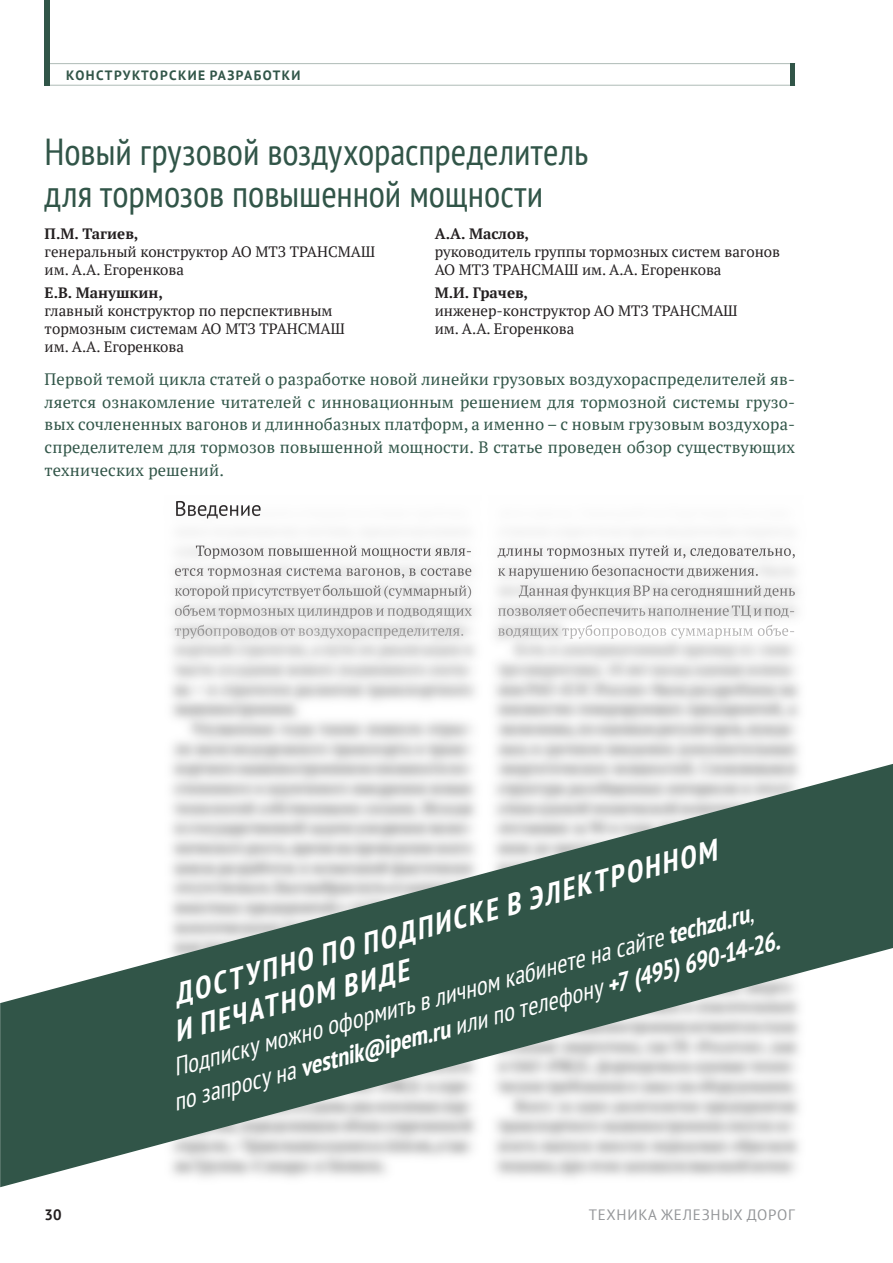
<style>
.page{position:relative;width:893px;height:1263px;background:#fff}
.page>*{position:absolute;margin:0;border:0;box-sizing:border-box;transform-origin:0 0}
._01_заголовок{font:condensed 37.5px/42px "PT Sans";color:#315548}
._01_заголовок-2{font:italic 700 condensed 30px/36px "PT Sans";color:#fff}
._01_заголовок-3{font:italic condensed 25.5px/33px "PT Sans";color:#fff;text-align:center}
.article_lead{font:16.5px/22.6px "PT Serif";letter-spacing:.01em;color:#315548;text-align:justify}
.author_names{font:15px/18px "PT Serif";color:#231f20}
.t1{font:15px "PT Sans";letter-spacing:.05em;color:#939598}
.t2{font:700 15px "PT Sans";color:#231f20}
.t3{font:700 13.5px "PT Sans";letter-spacing:.105em;color:#315548}
.s1{font-weight:700}
</style>
<div class="page">
<hr style="left:50px;top:85px;width:745px;height:1px;background:#aebbb6">
<hr style="left:50px;top:63px;width:745px;height:1px;background:#aebbb6">
<div style="left:45px;top:0;width:5px;height:86px;background:#315548"></div>
<div style="left:790px;top:63px;width:5px;height:23px;background:#315548"></div>
<img style="left:0;top:501px;width:800px;height:687px">
<svg style="left:0;top:764px;width:893px;height:423px"></svg>
<p class="t3" style="left:66px;top:66px;width:236px">КОНСТРУКТОРСКИЕ РАЗРАБОТКИ</p>
<p class="_01_заголовок" style="left:45px;top:130px;width:545px">Новый грузовой воздухораспределитель для тормозов повышенной мощности</p>
<p class="author_names" style="left:45px;top:225px;width:332px"><span class="s1">П.М. Тагиев,<br></span>генеральный конструктор АО МТЗ ТРАНСМАШ им. А.А. Егоренкова</p>
<p class="author_names" style="left:45px;top:283px;width:302px"><span class="s1">Е.В. Манушкин,<br></span>главный конструктор по перспективным тормозным системам АО МТЗ ТРАНСМАШ им. А.А. Егоренкова</p>
<p class="author_names" style="left:435px;top:225px;width:347px"><span class="s1">А.А. Маслов,<br></span>руководитель группы тормозных систем вагонов<br>АО МТЗ ТРАНСМАШ им. А.А. Егоренкова</p>
<p class="author_names" style="left:435px;top:283px;width:304px"><span class="s1">М.И. Грачев,<br></span>инженер-конструктор АО МТЗ ТРАНСМАШ им. А.А. Егоренкова</p>
<p class="article_lead" style="left:45px;top:367px;width:752px">Первой темой цикла статей о разработке новой линейки грузовых воздухораспределителей яв&shy;ляется ознакомление читателей с инновационным решением для тормозной системы грузо&shy;вых сочлененных вагонов и длиннобазных платформ, а именно – с новым грузовым воздухора&shy;спределителем для тормозов повышенной мощности. В статье проведен обзор существующих технических решений.</p>
<p class="_01_заголовок-2" style="left:160px;top:979px;width:572px;text-indent:10px;rotate:-15deg">ДОСТУПНО ПО ПОДПИСКЕ В ЭЛЕКТРОННОМ<br>И ПЕЧАТНОМ ВИДЕ</p>
<p class="_01_заголовок-3" style="left:160px;top:1053px;width:628px;rotate:-15deg">Подписку можно оформить в личном кабинете на сайте <span class="s1">techzd.ru</span>, по запросу на <span class="s1">vestnik@ipem.ru</span> или по телефону <span class="s1">+7 (495) 690-14-26.</span></p>
<p class="t2" style="left:45px;top:1205px;width:19px">30</p>
<p class="t1" style="left:589px;top:1205px;width:208px">ТЕХНИКА ЖЕЛЕЗНЫХ ДОРОГ</p>
</div>
